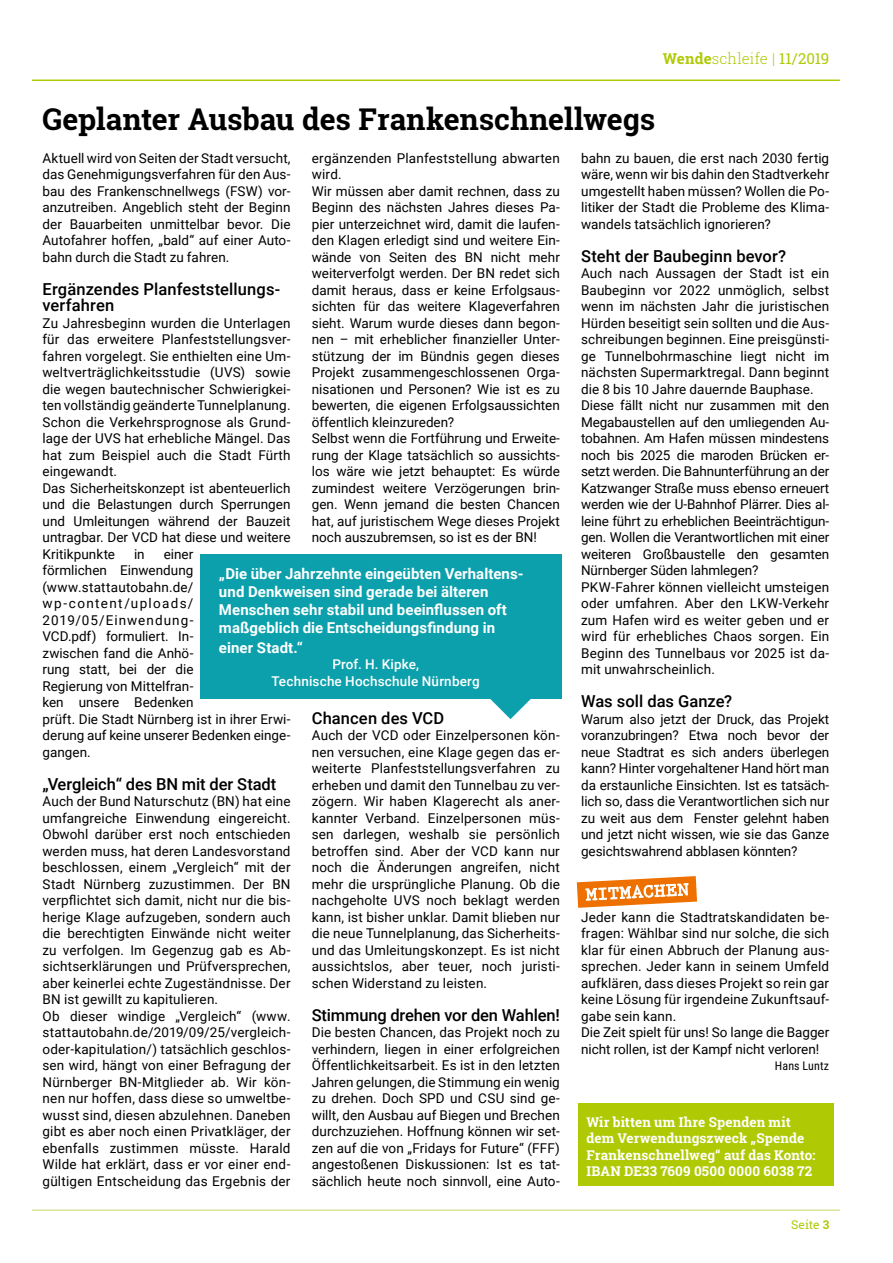
<style>
.page{position:relative;width:893px;height:1263px;background:#fff}
.page>*{position:absolute;margin:0;border:0;box-sizing:border-box;transform-origin:0 0}
.t1{font:700 30px "Roboto Slab";letter-spacing:-.005em;color:#000}
.t2{font:500 16.5px/16.5px "Roboto";color:#000}
.t3{font:700 15px/18px "Roboto";letter-spacing:.005em;color:#fff}
.t4{font:300 15px "Roboto Slab";letter-spacing:.01em;color:#afca05}
.t5{font:13.5px/16.5px "Roboto";letter-spacing:.005em;color:#000}
.t6{font:700 13.5px/16.5px "Roboto Slab";letter-spacing:.005em;color:#fff}
.t7{font:500 13.5px/16.5px "Roboto";letter-spacing:.015em;color:#fff;text-align:center}
.t8{font:12px "Roboto Condensed";letter-spacing:.015em;color:#000}
.t9{font:12px "Roboto Slab";color:#afca05}
.s1{font-weight:700}
.s2{font-weight:400}
</style>
<div class="page">
<hr style="left:32px;top:1209px;width:808px;height:2px;background:#dae49b">
<hr style="left:32px;top:80px;width:808px;height:1px;background:#afca05">
<svg style="left:577px;top:876px;width:120px;height:32px"></svg>
<div style="left:578px;top:1103px;width:255px;height:83px;background:#afca05"></div>
<div style="left:200px;top:554px;width:361px;height:144px;background:#0ba0ac"></div>
<svg style="left:489px;top:698px;width:42px;height:21px"></svg>
<p class="t4" style="left:663px;top:48px;width:168px"><span class="s1">Wende</span>schleife | <span class="s2">11/2019</span></p>
<h1 class="t1" style="left:43px;top:98px;width:614px">Geplanter Ausbau des Frankenschnellwegs</h1>
<p class="t5" style="left:43px;top:149px;width:250px;text-align:justify">Aktuell wird von Seiten der Stadt versucht, das Genehmigungsverfahren für den Aus&shy;bau des Frankenschnellwegs (FSW) vor&shy;anzutreiben. Angeblich steht der Beginn der Bauarbeiten unmittelbar bevor. Die Autofahrer hoffen, „bald“ auf einer Auto&shy;bahn durch die Stadt zu fahren.</p>
<p class="t2" style="left:43px;top:280px;width:239px">Ergänzendes Planfeststellungs&shy;verfahren</p>
<p class="t5" style="left:43px;top:314px;width:250px">Zu Jahresbeginn wurden die Unterlagen für das erweitere Planfeststellungsver&shy;fahren vorgelegt. Sie enthielten eine Um&shy;weltverträglichkeitsstudie (UVS) sowie die wegen bautechnischer Schwierigkei&shy;ten vollständig geänderte Tunnelplanung.<br>Schon die Verkehrsprognose als Grund&shy;lage der UVS hat erhebliche Mängel. Das hat zum Beispiel auch die Stadt Fürth eingewandt.<br>Das Sicherheitskonzept ist abenteuerlich und die Belastungen durch Sperrungen und Umleitungen während der Bauzeit untragbar. Der VCD hat diese und weitere Kritikpunkte</p>
<p class="t5" style="left:312px;top:149px;width:250px">ergänzenden Planfeststellung abwarten wird.<br>Wir müssen aber damit rechnen, dass zu Beginn des nächsten Jahres dieses Pa&shy;pier unterzeichnet wird, damit die laufen&shy;den Klagen erledigt sind und weitere Ein&shy;wände von Seiten des BN nicht mehr weiterverfolgt werden. Der BN redet sich damit heraus, dass er keine Erfolgsaus&shy;sichten für das weitere Klageverfahren sieht. Warum wurde dieses dann begon&shy;nen – mit erheblicher finanzieller Unter&shy;stützung der im Bündnis gegen dieses Projekt zusammengeschlossenen Orga&shy;nisationen und Personen? Wie ist es zu bewerten, die eigenen Erfolgsaussichten öffentlich kleinzureden?<br>Selbst wenn die Fortführung und Erweite&shy;rung der Klage tatsächlich so aussichts&shy;los wäre wie jetzt behauptet: Es würde zumindest weitere Verzögerungen brin&shy;gen. Wenn jemand die besten Chancen hat, auf juristischem Wege dieses Projekt noch auszubremsen, so ist es der BN!</p>
<p class="t5" style="left:581px;top:149px;width:250px;text-align:justify">bahn zu bauen, die erst nach 2030 fertig wäre, wenn wir bis dahin den Stadtverkehr umgestellt haben müssen? Wollen die Po&shy;litiker der Stadt die Probleme des Klima&shy;wandels tatsächlich ignorieren?</p>
<p class="t2" style="left:581px;top:247px;width:207px">Steht der Baubeginn bevor?</p>
<p class="t5" style="left:581px;top:265px;width:250px">Auch nach Aussagen der Stadt ist ein Baubeginn vor 2022 unmöglich, selbst wenn im nächsten Jahr die juristischen Hürden beseitigt sein sollten und die Aus&shy;schreibungen beginnen. Eine preisgünsti&shy;ge Tunnelbohrmaschine liegt nicht im nächsten Supermarktregal. Dann beginnt die 8 bis 10 Jahre dauernde Bauphase.<br>Diese fällt nicht nur zusammen mit den Megabaustellen auf den umliegenden Au&shy;tobahnen. Am Hafen müssen mindestens noch bis 2025 die maroden Brücken er&shy;setzt werden. Die Bahnunterführung an der Katzwanger Straße muss ebenso erneuert werden wie der U-Bahnhof Plärrer. Dies al&shy;leine führt zu erheblichen Beeinträchtigun&shy;gen. Wollen die Verantwortlichen mit einer weiteren Großbaustelle den gesamten Nürnberger Süden lahmlegen?<br>PKW-Fahrer können vielleicht umsteigen oder umfahren. Aber den LKW-Verkehr zum Hafen wird es weiter geben und er wird für erhebliches Chaos sorgen. Ein Beginn des Tunnelbaus vor 2025 ist da&shy;mit unwahrscheinlich.</p>
<p class="t2" style="left:581px;top:693px;width:152px">Was soll das Ganze?</p>
<p class="t5" style="left:581px;top:710px;width:250px;text-align:justify">Warum also jetzt der Druck, das Projekt voranzubringen? Etwa noch bevor der neue Stadtrat es sich anders überlegen kann? Hinter vorgehaltener Hand hört man da erstaunliche Einsichten. Ist es tatsäch&shy;lich so, dass die Verantwortlichen sich nur zu weit aus dem Fenster gelehnt haben und jetzt nicht wissen, wie sie das Ganze gesichtswahrend abblasen könnten?</p>
<p class="t5" style="left:43px;top:545px;width:250px;text-indent:121px">einer<br>förmlichen Einwendung (www.stattautobahn.de/ wp-content/uploads/<br>2019/05/Einwendung-<br>VCD.pdf) formuliert. In-<br>zwischen fand die Anhö-<br>rung statt, bei der die<br>Regierung von Mittelfran-<br>ken unsere Bedenken<br>prüft. Die Stadt Nürnberg ist in ihrer Erwi&shy;derung auf keine unserer Bedenken einge&shy;gangen.</p>
<p class="t2" style="left:43px;top:775px;width:235px">„Vergleich“ des BN mit der Stadt</p>
<p class="t5" style="left:43px;top:793px;width:250px">Auch der Bund Naturschutz (BN) hat eine umfangreiche Einwendung eingereicht.<br>Obwohl darüber erst noch entschieden werden muss, hat deren Landesvorstand beschlossen, einem „Vergleich“ mit der Stadt Nürnberg zuzustimmen. Der BN verpflichtet sich damit, nicht nur die bis&shy;herige Klage aufzugeben, sondern auch die berechtigten Einwände nicht weiter zu verfolgen. Im Gegenzug gab es Ab&shy;sichtserklärungen und Prüfversprechen, aber keinerlei echte Zugeständnisse. Der BN ist gewillt zu kapitulieren.<br>Ob dieser windige „Vergleich“ (www. stattautobahn.de/2019/09/25/vergleich&shy;oder-kapitulation/) tatsächlich geschlos&shy;sen wird, hängt von einer Befragung der Nürnberger BN-Mitglieder ab. Wir kön&shy;nen nur hoffen, dass diese so umweltbe&shy;wusst sind, diesen abzulehnen. Daneben gibt es aber noch einen Privatkläger, der ebenfalls zustimmen müsste. Harald Wilde hat erklärt, dass er vor einer end&shy;gültigen Entscheidung das Ergebnis der</p>
<p class="t5" style="left:134px;top:545px;width:12px">in</p>
<p class="t3" style="left:219px;top:564px;width:306px">„Die über Jahrzehnte eingeübten Verhaltens&shy;und Denkweisen sind gerade bei älteren Menschen sehr stabil und beeinflussen oft maßgeblich die Entscheidungsfindung in</p>
<p class="t3" style="left:219px;top:638px;width:86px">einer Stadt.“</p>
<p class="t7" style="left:272px;top:656px;width:210px">Prof. H. Kipke,<br>Technische Hochschule Nürnberg</p>
<p class="t2" style="left:312px;top:709px;width:134px">Chancen des VCD</p>
<p class="t5" style="left:312px;top:727px;width:250px;text-align:justify">Auch der VCD oder Einzelpersonen kön&shy;nen versuchen, eine Klage gegen das er&shy;weiterte Planfeststellungsverfahren zu erheben und damit den Tunnelbau zu ver&shy;zögern. Wir haben Klagerecht als aner&shy;kannter Verband. Einzelpersonen müs&shy;sen darlegen, weshalb sie persönlich betroffen sind. Aber der VCD kann nur noch die Änderungen angreifen, nicht mehr die ursprüngliche Planung. Ob die nachgeholte UVS noch beklagt werden kann, ist bisher unklar. Damit blieben nur die neue Tunnelplanung, das Sicherheits&shy;und das Umleitungskonzept. Es ist nicht aussichtslos, aber teuer, noch juristi&shy;schen Widerstand zu leisten.</p>
<p class="t2" style="left:312px;top:1006px;width:249px">Stimmung drehen vor den Wahlen!</p>
<p class="t5" style="left:312px;top:1024px;width:250px;text-align:justify">Die besten Chancen, das Projekt noch zu verhindern, liegen in einer erfolgreichen Öffentlichkeitsarbeit. Es ist in den letzten Jahren gelungen, die Stimmung ein wenig zu drehen. Doch SPD und CSU sind ge&shy;willt, den Ausbau auf Biegen und Brechen durchzuziehen. Hoffnung können wir set&shy;zen auf die von „Fridays for Future“ (FFF) angestoßenen Diskussionen: Ist es tat&shy;sächlich heute noch sinnvoll, eine Auto-</p>
<p class="t5" style="left:581px;top:908px;width:250px">Jeder kann die Stadtratskandidaten be&shy;fragen: Wählbar sind nur solche, die sich klar für einen Abbruch der Planung aus&shy;sprechen. Jeder kann in seinem Umfeld aufklären, dass dieses Projekt so rein gar keine Lösung für irgendeine Zukunftsauf&shy;gabe sein kann.<br>Die Zeit spielt für uns! So lange die Bagger nicht rollen, ist der Kampf nicht verloren!</p>
<p class="t8" style="left:775px;top:1058px;width:56px">Hans Luntz</p>
<p class="t6" style="left:586px;top:1113px;width:230px">Wir bitten um Ihre Spenden mit dem Verwendungszweck „Spende<br>Frankenschnellweg“ auf das Konto:<br>IBAN DE33 7609 0500 0000 6038 72</p>
<p class="t9" style="left:791px;top:1217px;width:40px">Seite <span class="s1">3</span></p>
</div>
